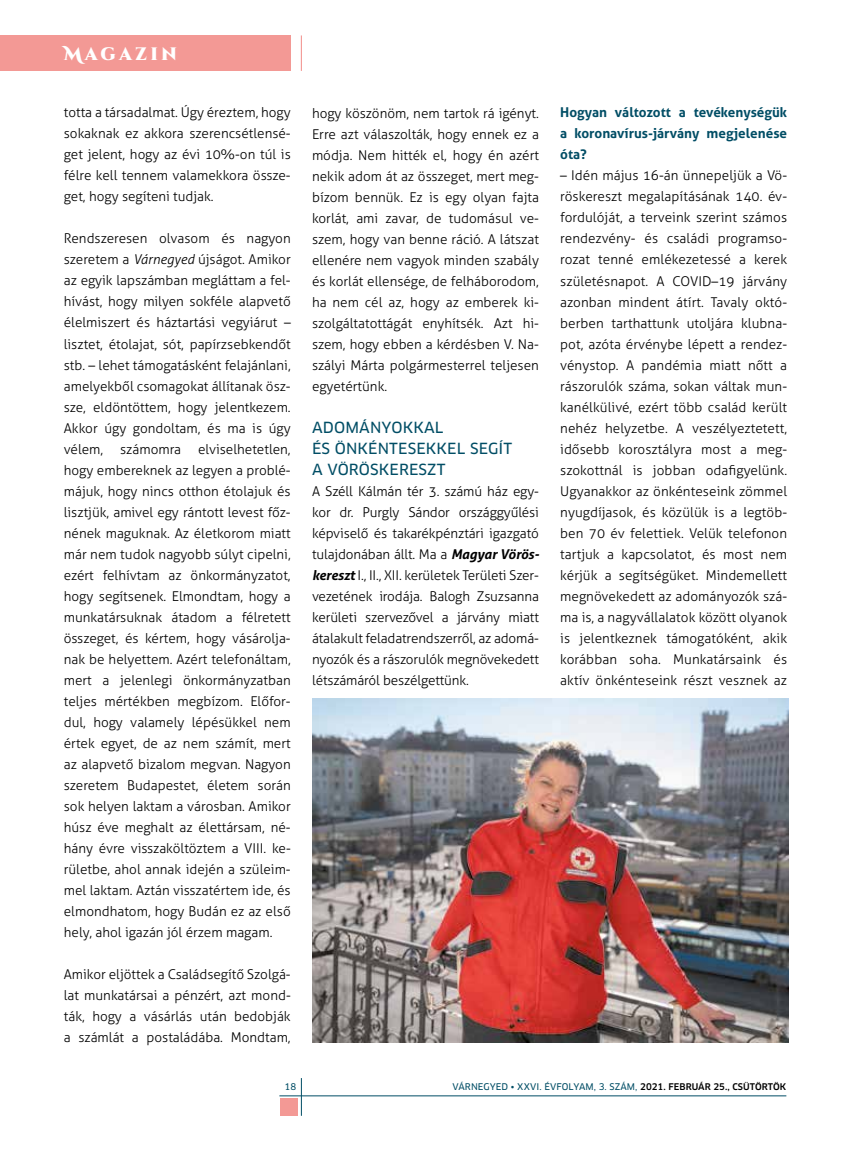
<style>
.page{position:relative;width:851px;height:1149px;background:#fff}
.page>*{position:absolute;margin:0;border:0;box-sizing:border-box;transform-origin:0 0}
.t1{font:900 18px "Cinzel Decorative";letter-spacing:.18em;color:#fff}
.t2{font:15px/21px "Clan Pro News";letter-spacing:.01em;color:#004d65}
.t3{font:300 13.5px/21px "Aller";color:#000;text-align:justify}
.t4{font:700 13.5px/21px "Aller";color:#004d65;text-align:justify}
.t5{font:9px "Clan Pro News";letter-spacing:.01em;color:#004d65}
.s1{font-style:italic}
.s2{font-weight:700;font-style:italic}
.s3{font-family:"Clan Pro";font-weight:500;color:#000}
</style>
<div class="page">
<hr style="left:301px;top:1077px;width:1px;height:38px;background:#004d65">
<hr style="left:279px;top:1095px;width:507px;height:1px;background:#004d65">
<div style="left:280px;top:1098px;width:17px;height:17px;background:#f39995"></div>
<hr style="left:301px;top:35px;width:1px;height:36px;background:#f39995">
<div style="left:0;top:35px;width:291px;height:36px;background:#f39995"></div>
<img style="left:312px;top:698px;width:476px;height:344px">
<h1 class="t1" style="left:64px;top:42px;width:115px">Magazin</h1>
<p class="t3" style="left:64px;top:102px;width:228px">totta a társadalmat. Úgy éreztem, hogy sokaknak ez akkora szerencsétlensé&shy;get jelent, hogy az évi 10%-on túl is félre kell tennem valamekkora össze&shy;get, hogy segíteni tudjak.</p>
<p class="t3" style="left:64px;top:228px;width:228px">Rendszeresen olvasom és nagyon szeretem a <span class="s1">Várnegyed</span> újságot. Amikor az egyik lapszámban megláttam a fel&shy;hívást, hogy milyen sokféle alapvető élelmiszert és háztartási vegyiárut – lisztet, étolajat, sót, papírzsebkendőt stb. – lehet támogatásként felajánlani, amelyekből csomagokat állítanak ös - sze, eldöntöttem, hogy jelentkezem.<br>Akkor úgy gondoltam, és ma is úgy vélem, számomra elviselhetetlen, hogy embereknek az legyen a problé&shy;májuk, hogy nincs otthon étolajuk és lisztjük, amivel egy rántott levest főz&shy;nének maguknak. Az életkorom miatt már nem tudok nagyobb súlyt cipelni, ezért felhívtam az önkormányzatot, hogy segítsenek. Elmondtam, hogy a munkatársuknak átadom a félretett összeget, és kértem, hogy vásárolja&shy;nak be helyettem. Azért telefonáltam, mert a jelenlegi önkormányzatban teljes mértékben megbízom. Előfor&shy;dul, hogy valamely lépésükkel nem értek egyet, de az nem számít, mert az alapvető bizalom megvan. Nagyon szeretem Budapestet, életem során sok helyen laktam a városban. Amikor húsz éve meghalt az élettársam, né&shy;hány évre visszaköltöztem a VIII. ke&shy;rületbe, ahol annak idején a szüleim&shy;mel laktam. Aztán visszatértem ide, és elmondhatom, hogy Budán ez az első hely, ahol igazán jól érzem magam.</p>
<p class="t3" style="left:64px;top:963px;width:228px">Amikor eljöttek a Családsegítő Szolgá&shy;lat munkatársai a pénzért, azt mond&shy;ták, hogy a vásárlás után bedobják a számlát a postaládába. Mondtam,</p>
<p class="t3" style="left:312px;top:102px;width:228px">hogy köszönöm, nem tartok rá igényt.<br>Erre azt válaszolták, hogy ennek ez a módja. Nem hitték el, hogy én azért nekik adom át az összeget, mert meg&shy;bízom bennük. Ez is egy olyan fajta korlát, ami zavar, de tudomásul ve&shy;szem, hogy van benne ráció. A látszat ellenére nem vagyok minden szabály és korlát ellensége, de felháborodom, ha nem cél az, hogy az emberek ki&shy;szolgáltatottágát enyhítsék. Azt hi&shy;szem, hogy ebben a kérdésben V. Na&shy;szályi Márta polgármesterrel teljesen egyetértünk.</p>
<p class="t2" style="left:312px;top:416px;width:201px">ADOMÁNYOKKAL<br>ÉS ÖNKÉNTESEKKEL SEGÍT<br>A VÖRÖSKERESZT</p>
<p class="t3" style="left:312px;top:480px;width:228px">A Széll Kálmán tér 3. számú ház egy&shy;kor dr. Purgly Sándor országgyűlési képviselő és takarékpénztári igazgató tulajdonában állt. Ma a <span class="s2">Magyar Vörös&shy;kereszt</span> I., II., XII. kerületek Területi Szer&shy;vezetének irodája. Balogh Zsuzsanna kerületi szervezővel a járvány miatt átalakult feladatrendszerről, az adomá&shy;nyozók és a rászorulók megnövekedett létszámáról beszélgettünk.</p>
<p class="t4" style="left:560px;top:102px;width:228px">Hogyan változott a tevékenységük a koronavírus-járvány megjelenése óta?</p>
<p class="t3" style="left:560px;top:165px;width:228px">– Idén május 16-án ünnepeljük a Vö&shy;röskereszt megalapításának 140. év&shy;fordulóját, a terveink szerint számos rendezvény- és családi programso&shy;rozat tenné emlékezetessé a kerek születésnapot. A COVID–19 járvány azonban mindent átírt. Tavaly októ&shy;berben tarthattunk utoljára klubna&shy;pot, azóta érvénybe lépett a rendez&shy;vénystop. A pandémia miatt nőtt a rászorulók száma, sokan váltak mun&shy;kanélkülivé, ezért több család került nehéz helyzetbe. A veszélyeztetett, idősebb korosztályra most a meg&shy;szokottnál is jobban odafigyelünk.<br>Ugyanakkor az önkénteseink zömmel nyugdíjasok, és közülük is a legtöb&shy;ben 70 év felettiek. Velük telefonon tartjuk a kapcsolatot, és most nem kérjük a segítségüket. Mindemellett megnövekedett az adományozók szá&shy;ma is, a nagyvállalatok között olyanok is jelentkeznek támogatóként, akik korábban soha. Munkatársaink és aktív önkénteseink részt vesznek az</p>
<p class="t5" style="left:284px;top:1080px;width:13px">18</p>
<p class="t5" style="left:452px;top:1080px;width:335px">VÁRNEGYED • XXVI. ÉVFOLYAM, 3. SZÁM, <span class="s3">2021. FEBRUÁR 25., CSÜTÖRTÖK</span></p>
</div>
